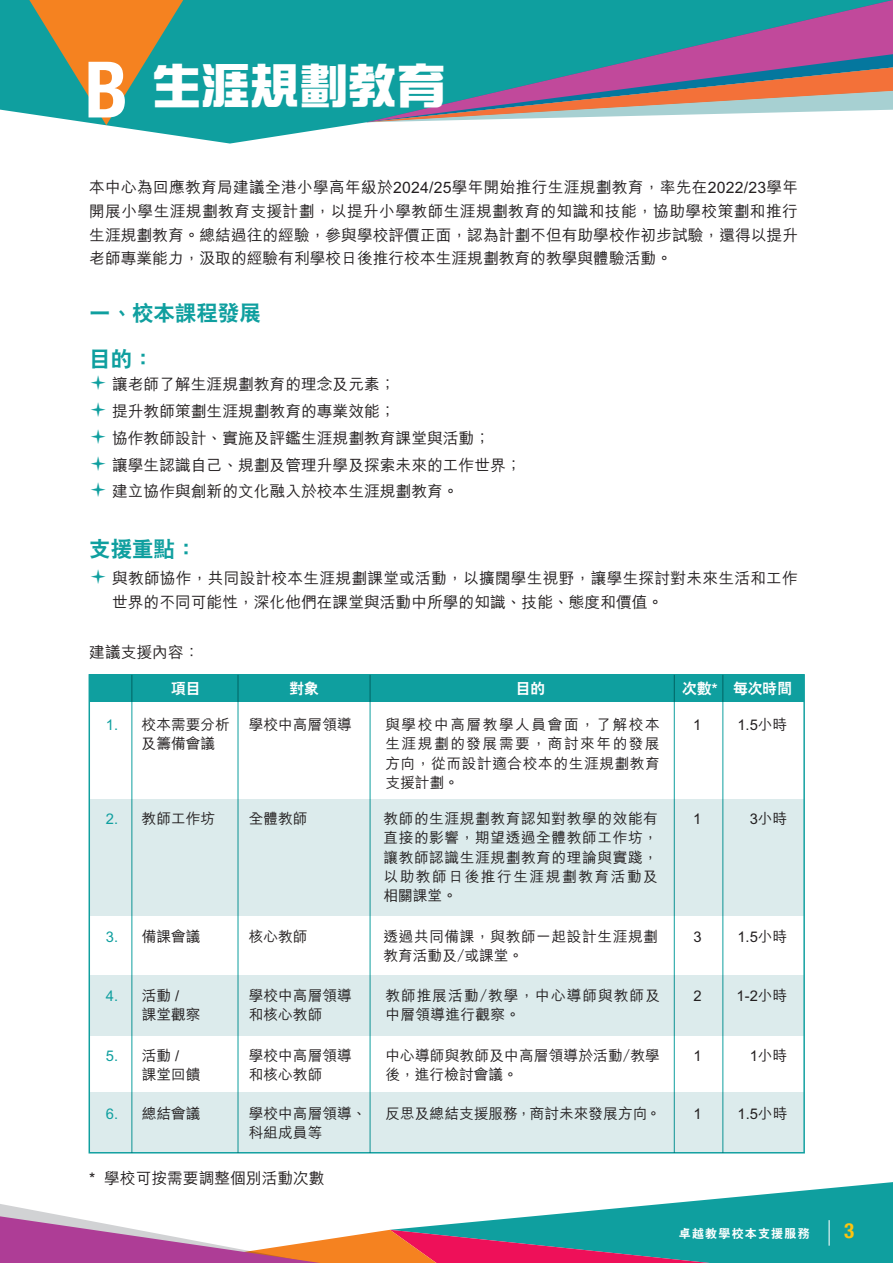
<style>
.page{position:relative;width:893px;height:1263px;background:#fff}
.page>*{position:absolute;margin:0;border:0;box-sizing:border-box;transform-origin:0 0}
.t1{font:700 condensed 78px "Helvetica Neue";color:#fff}
.t2{font:700 48.9px "CJ Ngai HK";color:#fff}
.t3{font:800 21.45px/45.6px "C Hei 2 HK";color:#0f9f9f}
.t4{font:700 condensed 21px "Helvetica Neue";color:#fec40e}
.t5{font:500 15.75px/26.8px "M Hei HK";color:#231f20}
.t6{font:500 14.7px/19.2px "M Hei HK";letter-spacing:.01em;color:#231f20}
.t7{font:500 14.7px "M Hei HK";letter-spacing:.04em;color:#231f20}
.t8{font:500 14.7px/19.2px "M Hei HK";letter-spacing:.07em;color:#231f20}
.t9{font:800 14.7px "C Hei 2 HK";color:#fff}
.t10{font:500 14.7px "M Hei HK";color:#0f9f9f}
.t11{font:800 12px "C Hei 2 HK";letter-spacing:.1em;color:#fff}
.s1{color:#0f9f9f}
</style>
<div class="page">
<svg style="left:0;top:0;width:375px;height:144px;fill:#0f9f9f"></svg>
<svg style="left:366px;top:0;width:527px;height:122px;background:#638d9d"></svg>
<svg style="left:29px;top:0;width:154px;height:125px;background:#879261"></svg>
<div style="left:89px;top:675px;width:715px;height:27px;background:#0f9f9f"></div>
<div style="left:89px;top:975px;width:715px;height:60px;background:#dcebec"></div>
<div style="left:89px;top:799px;width:715px;height:116px;background:#dcebec"></div>
<div style="left:89px;top:1092px;width:715px;height:61px;background:#dcebec"></div>
<hr style="left:238px;top:675px;width:1px;height:478px;background:#0f9f9f">
<hr style="left:131px;top:675px;width:1px;height:478px;background:#0f9f9f">
<hr style="left:370px;top:675px;width:1px;height:478px;background:#0f9f9f">
<hr style="left:674px;top:675px;width:1px;height:478px;background:#0f9f9f">
<hr style="left:722px;top:675px;width:1px;height:478px;background:#0f9f9f">
<svg style="left:0;top:1182px;width:893px;height:81px"></svg>
<hr style="left:828px;top:1220px;width:2px;height:26px;background:#fff">
<h1 class="t1" style="left:85px;top:25px;width:45px">B</h1>
<h2 class="t2" style="left:152px;top:53px;width:295px">生涯規劃教育</h2>
<p class="t5" style="left:89px;top:175px;width:711px;line-height:23.7px;text-align:justify">本中心為回應教育局建議全港小學高年級於2024/25學年開始推行生涯規劃教育，率先在2022/23學年開展小學生涯規劃教育支援計劃，以提升小學教師生涯規劃教育的知識和技能，協助學校策劃和推行生涯規劃教育。總結過往的經驗，參與學校評價正面，認為計劃不但有助學校作初步試驗，還得以提升老師專業能力，汲取的經驗有利學校日後推行校本生涯規劃教育的教學與體驗活動。</p>
<h3 class="t3" style="left:89px;top:290px;width:173px">一、校本課程發展目的：</h3>
<p class="t5" style="left:112px;top:370px;width:411px">讓老師了解生涯規劃教育的理念及元素；<br>提升教師策劃生涯規劃教育的專業效能；<br>協作教師設計、實施及評鑑生涯規劃教育課堂與活動；<br>讓學生認識自己、規劃及管理升學及探索未來的工作世界；建立協作與創新的文化融入於校本生涯規劃教育。</p>
<h3 class="t3" style="left:89px;top:527px;width:109px">支援重點：</h3>
<p class="t5" style="left:112px;top:565px;width:687px;line-height:23.7px">與教師協作，共同設計校本生涯規劃課堂或活動，以擴闊學生視野，讓學生探討對未來生活和工作世界的不同可能性，深化他們在課堂與活動中所學的知識、技能、態度和價值。</p>
<p class="t5" style="left:89px;top:638px;width:112px">建議支援內容：</p>
<p class="t9" style="left:171px;top:679px;width:31px">項目</p>
<p class="t10" style="left:106px;top:714px;width:14px">1.</p>
<p class="t6" style="left:693px;top:714px;width:10px">1</p>
<p class="t6" style="left:737px;top:714px;width:51px">1.5小時</p>
<p class="t9" style="left:289px;top:679px;width:31px">對象</p>
<p class="t9" style="left:516px;top:679px;width:31px">目的</p>
<p class="t9" style="left:682px;top:679px;width:111px">次數* 每次時間</p>
<p class="t6" style="left:142px;top:714px;width:90px">校本需要分析及籌備會議</p>
<p class="t6" style="left:249px;top:714px;width:105px">學校中高層領導</p>
<p class="t6" style="left:385px;top:714px;width:276px;text-align:justify">與學校中高層教學人員會面，了解校本生涯規劃的發展需要，商討來年的發展方向，從而設計適合校本的生涯規劃教育支援計劃。</p>
<p class="t6" style="left:106px;top:808px;width:111px"><span class="s1">2.</span> 教師工作坊</p>
<p class="t6" style="left:249px;top:808px;width:60px">全體教師</p>
<p class="t7" style="left:383px;top:808px;width:276px">教師的生涯規劃教育認知對教學的效能有</p>
<p class="t6" style="left:693px;top:808px;width:10px">1</p>
<p class="t6" style="left:750px;top:808px;width:39px">3小時</p>
<p class="t6" style="left:383px;top:827px;width:276px;text-align:justify">直接的影響，期望透過全體教師工作坊，讓教師認識生涯規劃教育的理論與實踐，以助教師日後推行生涯規劃教育活動及相關課堂。</p>
<p class="t6" style="left:106px;top:925px;width:96px"><span class="s1">3.</span> 備課會議</p>
<p class="t6" style="left:249px;top:925px;width:60px">核心教師</p>
<p class="t7" style="left:383px;top:925px;width:276px">透過共同備課，與教師一起設計生涯規劃</p>
<p class="t6" style="left:693px;top:925px;width:10px">3</p>
<p class="t6" style="left:737px;top:925px;width:51px">1.5小時</p>
<p class="t6" style="left:383px;top:945px;width:141px">教育活動及/或課堂。</p>
<p class="t6" style="left:106px;top:985px;width:75px"><span class="s1">4.</span> 活動 /</p>
<p class="t6" style="left:693px;top:985px;width:10px">2</p>
<p class="t6" style="left:737px;top:985px;width:52px">1-2小時</p>
<p class="t6" style="left:142px;top:1004px;width:60px">課堂觀察</p>
<p class="t6" style="left:249px;top:985px;width:105px">學校中高層領導和核心教師</p>
<p class="t8" style="left:385px;top:985px;width:276px">教師推展活動/教學，中心導師與教師及中層領導進行觀察。</p>
<p class="t6" style="left:249px;top:1044px;width:105px">學校中高層領導和核心教師</p>
<p class="t6" style="left:385px;top:1044px;width:276px">中心導師與教師及中高層領導於活動/教學後，進行檢討會議。</p>
<p class="t6" style="left:106px;top:1044px;width:75px"><span class="s1">5.</span> 活動 /</p>
<p class="t6" style="left:693px;top:1044px;width:10px">1</p>
<p class="t6" style="left:750px;top:1044px;width:39px">1小時</p>
<p class="t6" style="left:142px;top:1063px;width:60px">課堂回饋</p>
<p class="t6" style="left:106px;top:1103px;width:96px"><span class="s1">6.</span> 總結會議</p>
<p class="t6" style="left:249px;top:1103px;width:119px">學校中高層領導、</p>
<p class="t6" style="left:693px;top:1103px;width:10px">1</p>
<p class="t6" style="left:737px;top:1103px;width:51px">1.5小時</p>
<p class="t6" style="left:249px;top:1122px;width:75px">科組成員等</p>
<p class="t6" style="left:385px;top:1103px;width:277px">反思及總結支援服務，商討未來發展方向。</p>
<p class="t5" style="left:89px;top:1163px;width:237px">* 學校可按需要調整個別活動次數</p>
<p class="t11" style="left:679px;top:1226px;width:132px">卓越教學校本支援服務</p>
<h3 class="t4" style="left:844px;top:1213px;width:12px">3</h3>
</div>
